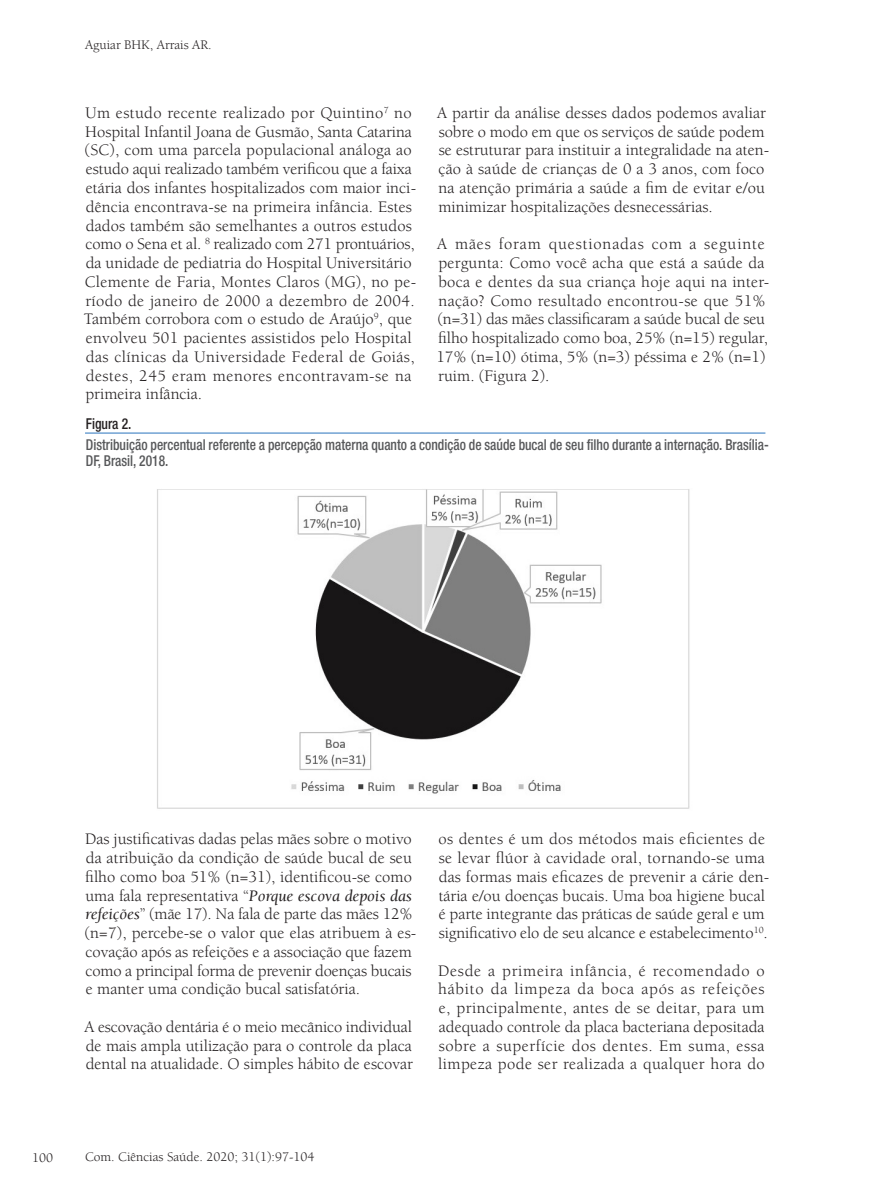
<style>
.page{position:relative;width:893px;height:1191px;background:#fff}
.page>*{position:absolute;margin:0;border:0;box-sizing:border-box;transform-origin:0 0}
.Corpo_de_texto{font:16.5px/18.8px "Berkeley Std";color:#231f20}
.Titulo_Explicativo{font:500 condensed 15px/16.5px "Helvetica Neue LT Std";color:#57585a;scale:.9 1}
.Titulo_Figura___Ta{font:500 condensed 15px "Helvetica Neue LT Std";color:#231f20;scale:.9 1}
.t1{font:13.5px "Berkeley Std";color:#231f20}
.s1{font-style:italic}
</style>
<div class="page">
<hr style="left:85px;top:433px;width:680px;height:1px;background:#2973bd">
<img style="left:157px;top:489px;width:533px;height:320px">
<p class="t1" style="left:85px;top:37px;width:128px">Aguiar BHK, Arrais AR.</p>
<p class="Corpo_de_texto" style="left:84px;top:104px;width:334px">Um estudo recente realizado por Quintino<sup>7</sup> no Hospital Infantil Joana de Gusmão, Santa Catarina (SC), com uma parcela populacional análoga ao estudo aqui realizado também verificou que a faixa etária dos infantes hospitalizados com maior inci&shy;dência encontrava-se na primeira infância. Estes dados também são semelhantes a outros estudos como o Sena et al. <sup>8</sup> realizado com 271 prontuários, da unidade de pediatria do Hospital Universitário Clemente de Faria, Montes Claros (MG), no pe&shy;ríodo de janeiro de 2000 a dezembro de 2004.<br>Também corrobora com o estudo de Araújo<sup>9</sup>, que envolveu 501 pacientes assistidos pelo Hospital das clínicas da Universidade Federal de Goiás, destes, 245 eram menores encontravam-se na primeira infância.</p>
<p class="Corpo_de_texto" style="left:437px;top:104px;width:333px">A partir da análise desses dados podemos avaliar sobre o modo em que os serviços de saúde podem se estruturar para instituir a integralidade na aten&shy;ção à saúde de crianças de 0 a 3 anos, com foco na atenção primária a saúde a fim de evitar e/ou minimizar hospitalizações desnecessárias.</p>
<p class="Corpo_de_texto" style="left:436px;top:235px;width:334px">A mães foram questionadas com a seguinte pergunta: Como você acha que está a saúde da boca e dentes da sua criança hoje aqui na inter&shy;nação? Como resultado encontrou-se que 51% (n=31) das mães classificaram a saúde bucal de seu filho hospitalizado como boa, 25% (n=15) regular, 17% (n=10) ótima, 5% (n=3) péssima e 2% (n=1) ruim. (Figura 2).</p>
<p class="Titulo_Figura___Ta" style="left:86px;top:414px;width:52px">Figura 2.</p>
<p class="Titulo_Explicativo" style="left:86px;top:436px;width:760px">Distribuição percentual referente a percepção materna quanto a condição de saúde bucal de seu filho durante a internação. Brasília-<br>DF, Brasil, 2018.</p>
<p class="Corpo_de_texto" style="left:85px;top:830px;width:333px">Das justificativas dadas pelas mães sobre o motivo da atribuição da condição de saúde bucal de seu filho como boa 51% (n=31), identificou-se como uma fala representativa “<span class="s1">Porque escova depois das refeições</span>” (mãe 17). Na fala de parte das mães 12% (n=7), percebe-se o valor que elas atribuem à es&shy;covação após as refeições e a associação que fazem como a principal forma de prevenir doenças bucais e manter uma condição bucal satisfatória.</p>
<p class="Corpo_de_texto" style="left:84px;top:1017px;width:330px;text-align:justify">A escovação dentária é o meio mecânico individual de mais ampla utilização para o controle da placa dental na atualidade. O simples hábito de escovar</p>
<p class="Corpo_de_texto" style="left:438px;top:830px;width:332px">os dentes é um dos métodos mais eficientes de se levar flúor à cavidade oral, tornando-se uma das formas mais eficazes de prevenir a cárie den&shy;tária e/ou doenças bucais. Uma boa higiene bucal é parte integrante das práticas de saúde geral e um significativo elo de seu alcance e estabelecimento<sup>10</sup>.</p>
<p class="Corpo_de_texto" style="left:438px;top:961px;width:328px;text-align:justify">Desde a primeira infância, é recomendado o hábito da limpeza da boca após as refeições e, principalmente, antes de se deitar, para um adequado controle da placa bacteriana depositada sobre a superfície dos dentes. Em suma, essa limpeza pode ser realizada a qualquer hora do</p>
<p class="t1" style="left:32px;top:1150px;width:23px">100</p>
<p class="t1" style="left:85px;top:1149px;width:231px">Com. Ciências Saúde. 2020; 31(1):97-104</p>
</div>
